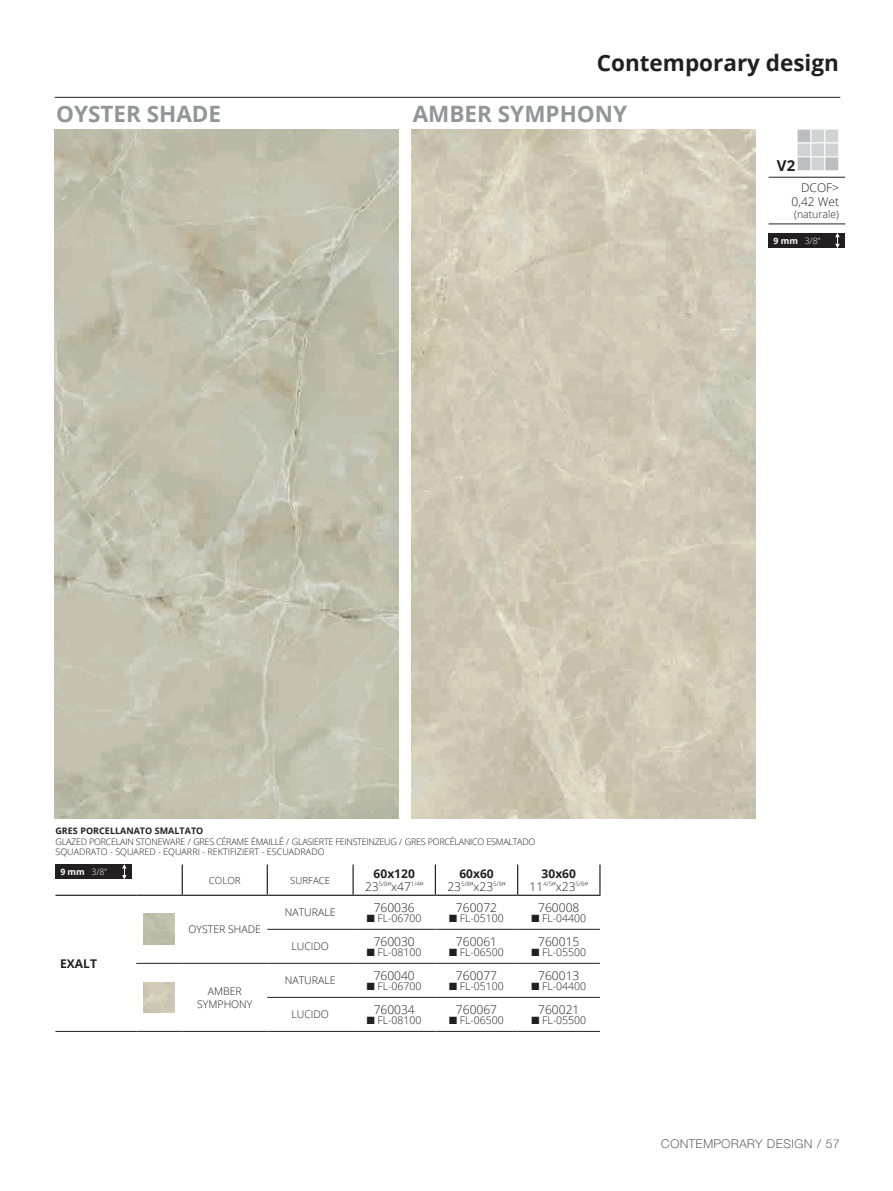
<style>
.page{position:relative;width:893px;height:1191px;background:#fff}
.page>*{position:absolute;margin:0;border:0;box-sizing:border-box;transform-origin:0 0}
.t1{font:700 22.5px "Open Sans";color:#939598}
.t2{font:700 22.5px "Open Sans";color:#231f20}
.t3{font:700 15px "Open Sans";color:#231f20}
.t4{font:300 12px/12px "Open Sans";color:#231f20;text-align:center}
.t5{font:100 12px "Helvetica Neue LT Std";letter-spacing:.06em;color:#231f20}
.t6{font:700 12px "Open Sans";color:#231f20}
.t7{font:300 10.5px/13.4px "Open Sans";color:#231f20;text-align:center}
.t8{font:300 9.75px "Open Sans";color:#231f20}
.t9{font:300 9px/10.8px "Open Sans";letter-spacing:-.03em;color:#231f20}
.t10{font:700 9px "Open Sans";color:#231f20}
.t11{font:300 8.7px "Open Sans";color:#fff}
.s1{font-weight:700}
</style>
<div class="page">
<hr style="left:55px;top:97px;width:785px;height:1px;background:#231f20">
<hr style="left:267px;top:929px;width:86px;height:1px;background:#231f20">
<hr style="left:353px;top:929px;width:82px;height:1px;background:#231f20">
<hr style="left:435px;top:929px;width:83px;height:1px;background:#231f20">
<hr style="left:518px;top:929px;width:82px;height:1px;background:#231f20">
<hr style="left:136px;top:963px;width:46px;height:1px;background:#231f20">
<hr style="left:182px;top:963px;width:85px;height:1px;background:#231f20">
<hr style="left:267px;top:963px;width:86px;height:1px;background:#231f20">
<hr style="left:353px;top:963px;width:82px;height:1px;background:#231f20">
<hr style="left:435px;top:963px;width:83px;height:1px;background:#231f20">
<hr style="left:518px;top:963px;width:82px;height:1px;background:#231f20">
<hr style="left:267px;top:997px;width:86px;height:1px;background:#231f20">
<hr style="left:353px;top:997px;width:82px;height:1px;background:#231f20">
<hr style="left:435px;top:997px;width:83px;height:1px;background:#231f20">
<hr style="left:518px;top:997px;width:82px;height:1px;background:#231f20">
<hr style="left:55px;top:1031px;width:81px;height:1px;background:#231f20">
<hr style="left:136px;top:1031px;width:46px;height:1px;background:#231f20">
<hr style="left:182px;top:1031px;width:85px;height:1px;background:#231f20">
<hr style="left:267px;top:1031px;width:86px;height:1px;background:#231f20">
<hr style="left:353px;top:1031px;width:82px;height:1px;background:#231f20">
<hr style="left:435px;top:1031px;width:83px;height:1px;background:#231f20">
<hr style="left:518px;top:1031px;width:82px;height:1px;background:#231f20">
<hr style="left:182px;top:864px;width:1px;height:30px;background:#231f20">
<hr style="left:267px;top:864px;width:1px;height:30px;background:#231f20">
<hr style="left:352px;top:864px;width:2px;height:30px;background:#231f20">
<hr style="left:435px;top:864px;width:1px;height:30px;background:#231f20">
<hr style="left:517px;top:864px;width:1px;height:30px;background:#231f20">
<hr style="left:599px;top:864px;width:2px;height:30px;background:#231f20">
<hr style="left:55px;top:894px;width:81px;height:2px;background:#231f20">
<hr style="left:136px;top:894px;width:46px;height:2px;background:#231f20">
<hr style="left:182px;top:894px;width:85px;height:2px;background:#231f20">
<hr style="left:267px;top:894px;width:86px;height:2px;background:#231f20">
<hr style="left:353px;top:894px;width:82px;height:2px;background:#231f20">
<hr style="left:435px;top:894px;width:83px;height:2px;background:#231f20">
<hr style="left:518px;top:894px;width:83px;height:2px;background:#231f20">
<img style="left:412px;top:129px;width:344px;height:689px">
<img style="left:54px;top:129px;width:344px;height:689px">
<hr style="left:769px;top:177px;width:76px;height:1px;background:#231f20">
<hr style="left:769px;top:223px;width:76px;height:1px;background:#231f20">
<div style="left:797px;top:129px;width:14px;height:14px;background:#bcbdc0;border:1px solid #fff"></div>
<div style="left:811px;top:129px;width:14px;height:14px;background:#d1d2d4;border:1px solid #fff"></div>
<div style="left:824px;top:129px;width:15px;height:14px;background:#d1d2d4;border:1px solid #fff"></div>
<div style="left:797px;top:143px;width:14px;height:14px;background:#d1d2d4;border:1px solid #fff"></div>
<div style="left:811px;top:143px;width:14px;height:14px;background:#d1d2d4;border:1px solid #fff"></div>
<div style="left:824px;top:143px;width:15px;height:14px;background:#d1d2d4;border:1px solid #fff"></div>
<div style="left:797px;top:156px;width:14px;height:15px;background:#bcbdc0;border:1px solid #fff"></div>
<div style="left:811px;top:156px;width:14px;height:15px;background:#d1d2d4;border:1px solid #fff"></div>
<div style="left:824px;top:156px;width:15px;height:15px;background:#bcbdc0;border:1px solid #fff"></div>
<div style="left:769px;top:233px;width:76px;height:15px;background:#231f20"></div>
<svg style="left:835px;top:233px;width:5px;height:15px"></svg>
<div style="left:55px;top:864px;width:77px;height:15px;background:#231f20"></div>
<svg style="left:122px;top:864px;width:5px;height:15px"></svg>
<h1 class="t2" style="left:597px;top:47px;width:244px">Contemporary design</h1>
<h1 class="t1" style="left:56px;top:98px;width:167px">OYSTER SHADE</h1>
<h1 class="t1" style="left:413px;top:98px;width:216px">AMBER SYMPHONY</h1>
<h2 class="t3" style="left:777px;top:155px;width:20px">V2</h2>
<p class="t4" style="left:792px;top:181px;width:49px;line-height:13.5px;text-align:right">DCOF&gt;<br>0,42 Wet</p>
<p class="t7" style="left:794px;top:207px;width:46px">(naturale)</p>
<p class="t11" style="left:773px;top:235px;width:48px"><span class="s1">9 mm</span> 3/8”</p>
<p class="t10" style="left:55px;top:824px;width:149px">GRES PORCELLANATO SMALTATO</p>
<p class="t9" style="left:55px;top:835px;width:481px">GLAZED PORCELAIN STONEWARE / GRES CÉRAME ÉMAILLÉ / GLASIERTE FEINSTEINZEUG / GRES PORCÉLANICO ESMALTADO<br>SQUADRATO - SQUARED - EQUARRI - REKTIFIZIERT - ESCUADRADO</p>
<p class="t11" style="left:60px;top:866px;width:48px"><span class="s1">9 mm</span> 3/8”</p>
<p class="t6" style="left:60px;top:955px;width:38px">EXALT</p>
<p class="t8" style="left:209px;top:873px;width:33px">COLOR</p>
<p class="t8" style="left:290px;top:873px;width:42px">SURFACE</p>
<p class="t4" style="left:365px;top:867px;width:60px"><span class="s1">60x120<br></span>23<sup>5/8</sup>”x47<sup>1/4</sup>”</p>
<p class="t4" style="left:447px;top:867px;width:60px"><span class="s1">60x60<br></span>23<sup>5/8</sup>”x23<sup>5/8</sup>”</p>
<p class="t4" style="left:530px;top:867px;width:60px"><span class="s1">30x60<br></span>11<sup>4/5</sup>”x23<sup>5/8</sup>”</p>
<p class="t7" style="left:189px;top:922px;width:74px">OYSTER SHADE</p>
<p class="t7" style="left:197px;top:984px;width:57px">AMBER<br>SYMPHONY</p>
<p class="t7" style="left:285px;top:905px;width:52px">NATURALE</p>
<p class="t7" style="left:291px;top:939px;width:39px">LUCIDO</p>
<p class="t7" style="left:285px;top:973px;width:52px">NATURALE</p>
<p class="t7" style="left:291px;top:1007px;width:39px">LUCIDO</p>
<p class="t4" style="left:374px;top:901px;width:43px">760036</p>
<p class="t7" style="left:367px;top:911px;width:56px">■ FL-06700</p>
<p class="t4" style="left:456px;top:901px;width:43px">760072</p>
<p class="t7" style="left:449px;top:911px;width:56px">■ FL-05100</p>
<p class="t4" style="left:538px;top:901px;width:43px">760008</p>
<p class="t7" style="left:531px;top:911px;width:56px">■ FL-04400</p>
<p class="t4" style="left:374px;top:935px;width:43px">760030</p>
<p class="t7" style="left:367px;top:945px;width:56px">■ FL-08100</p>
<p class="t4" style="left:456px;top:935px;width:43px">760061</p>
<p class="t7" style="left:449px;top:945px;width:56px">■ FL-06500</p>
<p class="t4" style="left:538px;top:935px;width:43px">760015</p>
<p class="t7" style="left:531px;top:945px;width:56px">■ FL-05500</p>
<p class="t4" style="left:374px;top:969px;width:43px">760040</p>
<p class="t7" style="left:367px;top:979px;width:56px">■ FL-06700</p>
<p class="t4" style="left:456px;top:969px;width:43px">760077</p>
<p class="t7" style="left:449px;top:979px;width:56px">■ FL-05100</p>
<p class="t4" style="left:538px;top:969px;width:43px">760013</p>
<p class="t7" style="left:531px;top:979px;width:56px">■ FL-04400</p>
<p class="t4" style="left:374px;top:1003px;width:43px">760034</p>
<p class="t7" style="left:367px;top:1013px;width:56px">■ FL-08100</p>
<p class="t4" style="left:456px;top:1003px;width:43px">760067</p>
<p class="t7" style="left:449px;top:1013px;width:56px">■ FL-06500</p>
<p class="t4" style="left:538px;top:1003px;width:43px">760021</p>
<p class="t7" style="left:531px;top:1013px;width:56px">■ FL-05500</p>
<p class="t5" style="left:661px;top:1137px;width:180px">CONTEMPORARY DESIGN / 57</p>
</div>
